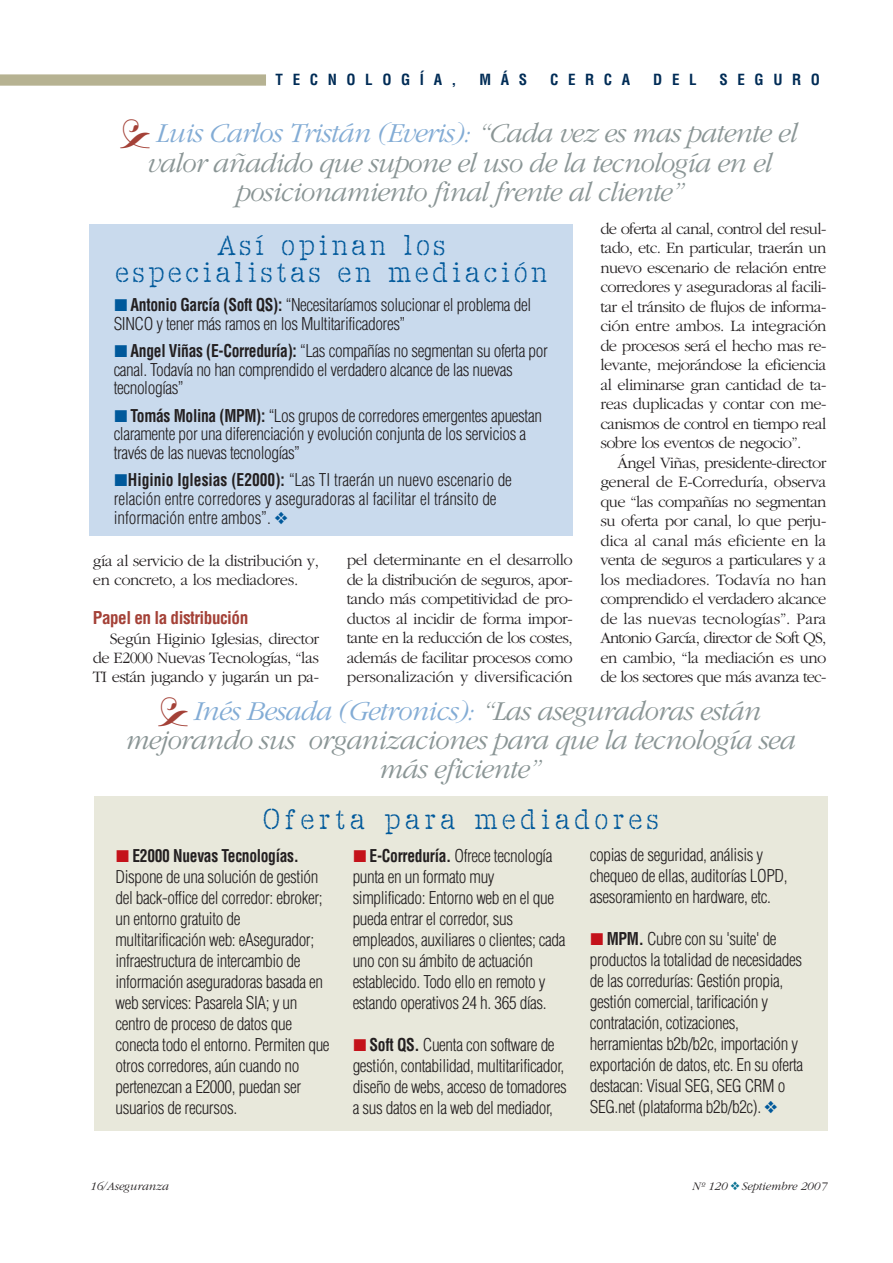
<style>
.page{position:relative;width:893px;height:1263px;background:#fff}
.page>*{position:absolute;margin:0;border:0;box-sizing:border-box;transform-origin:0 0}
.t1{font:30px/27.8px "Sayer Interview";letter-spacing:.12em;color:#00599b;text-align:center}
.t2{font:30px "Sayer Interview";letter-spacing:.15em;color:#00599b}
.t3{font:italic 300 28.5px "Garamond";letter-spacing:-.025em;color:#8a9595}
.t4{font:italic 300 28.5px "Garamond";letter-spacing:-.025em;color:#83acd5}
.t5{font:300 condensed 17.25px/21px "Helvetica";letter-spacing:-.02em;color:#231f20}
.t6{font:700 condensed 17.25px "Helvetica";letter-spacing:-.03em;color:#a44137}
.t7{font:300 16.5px/19.5px "Garamond";letter-spacing:-.035em;color:#231f20;text-align:justify}
.t8{font:700 condensed 15px "Helvetica";letter-spacing:.64em;color:#002c56}
.t9{font:italic 300 12px "Garamond";color:#231f20}
.s1{color:#8a9595}
.s2{font-family:"European Pi Three";font-weight:400;font-stretch:normal;color:#00599b}
.s3{font-weight:700}
.s4{color:#00599b}
.s5{font-family:"European Pi Three";font-weight:400;font-stretch:normal;color:#c4121a}
.s6{color:#0b7393}
</style>
<div class="page">
<div style="left:0;top:74px;width:266px;height:12px;background:#b6b292"></div>
<div style="left:94px;top:796px;width:733px;height:334px;background:#e8e8db"></div>
<div style="left:90px;top:224px;width:483px;height:312px;background:#c9daed"></div>
<p class="t8" style="left:275px;top:74px;width:182px">TECNOLOGÍA,</p>
<p class="t8" style="left:479px;top:74px;width:49px">MÁS</p>
<p class="t8" style="left:550px;top:74px;width:82px">CERCA</p>
<p class="t8" style="left:653px;top:74px;width:45px">DEL</p>
<p class="t8" style="left:719px;top:74px;width:102px">SEGURO</p>
<h2 class="t4" style="left:155px;top:122px;width:642px">Luis Carlos Tristán (Everis): <span class="s1">“Cada vez es mas patente el</span></h2>
<h2 class="t3" style="left:146px;top:152px;width:626px">valor añadido que supone el uso de la tecnología en el</h2>
<h2 class="t3" style="left:235px;top:181px;width:449px">posicionamiento final frente al cliente”</h2>
<h1 class="t1" style="left:115px;top:233px;width:433px">Así opinan los especialistas en mediación</h1>
<p class="t5" style="left:114px;top:297px;width:419px;line-height:18.8px"><span class="s2">-</span> <span class="s3">Antonio García (Soft QS):</span> “Necesitaríamos solucionar el problema del<br>SINCO y tener más ramos en los Multitarificadores”</p>
<p class="t5" style="left:114px;top:343px;width:435px;line-height:18.8px"><span class="s2">-</span> <span class="s3">Angel Viñas (E-Correduría):</span> “Las compañías no segmentan su oferta por canal. Todavía no han comprendido el verdadero alcance de las nuevas tecnologías”</p>
<p class="t5" style="left:114px;top:407px;width:430px;line-height:18.8px"><span class="s2">-</span> <span class="s3">Tomás Molina (MPM):</span> “Los grupos de corredores emergentes apuestan claramente por una diferenciación y evolución conjunta de los servicios a través de las nuevas tecnologías”</p>
<p class="t5" style="left:114px;top:472px;width:400px;line-height:18.8px"><span class="s2">-</span><span class="s3">Higinio Iglesias (E2000):</span> “Las TI traerán un nuevo escenario de relación entre corredores y aseguradoras al facilitar el tránsito de información entre ambos”. <span class="s4">❖</span></p>
<p class="t7" style="left:93px;top:552px;width:227px">gía al servicio de la distribución y, en concreto, a los mediadores.</p>
<p class="t6" style="left:93px;top:611px;width:157px">Papel en la distribución</p>
<p class="t7" style="left:93px;top:630px;width:228px;text-indent:17px">Según Higinio Iglesias, director de E2000 Nuevas Tecnologías, “las TI están jugando y jugarán un pa-</p>
<p class="t7" style="left:346px;top:552px;width:227px">pel determinante en el desarrollo de la distribución de seguros, apor&shy;tando más competitividad de pro&shy;ductos al incidir de forma impor&shy;tante en la reducción de los costes, además de facilitar procesos como personalización y diversificación</p>
<p class="t7" style="left:600px;top:220px;width:228px">de oferta al canal, control del resul&shy;tado, etc. En particular, traerán un nuevo escenario de relación entre corredores y aseguradoras al facili&shy;tar el tránsito de flujos de informa&shy;ción entre ambos. La integración de procesos será el hecho mas re&shy;levante, mejorándose la eficiencia al eliminarse gran cantidad de ta&shy;reas duplicadas y contar con me&shy;canismos de control en tiempo real sobre los eventos de negocio”.</p>
<p class="t7" style="left:600px;top:454px;width:227px;text-indent:17px">Ángel Viñas, presidente-director general de E-Correduría, observa que “las compañías no segmentan su oferta por canal, lo que perju&shy;dica al canal más eficiente en la venta de seguros a particulares y a los mediadores. Todavía no han comprendido el verdadero alcance de las nuevas tecnologías”. Para Antonio García, director de Soft QS, en cambio, “la mediación es uno de los sectores que más avanza tec-</p>
<h2 class="t4" style="left:192px;top:700px;width:568px">Inés Besada (Getronics): <span class="s1">“Las aseguradoras están</span></h2>
<h2 class="t3" style="left:124px;top:729px;width:671px">mejorando sus organizaciones para que la tecnología sea</h2>
<h2 class="t3" style="left:378px;top:759px;width:163px">más eficiente”</h2>
<h1 class="t2" style="left:263px;top:808px;width:397px">Oferta para mediadores</h1>
<p class="t5" style="left:115px;top:846px;width:216px"><span class="s5">-</span> <span class="s3">E2000 Nuevas Tecnologías.<br></span>Dispone de una solución de gestión del back-office del corredor: ebroker; un entorno gratuito de multitarificación web: eAsegurador; infraestructura de intercambio de información aseguradoras basada en web services: Pasarela SIA; y un centro de proceso de datos que conecta todo el entorno. Permiten que otros corredores, aún cuando no pertenezcan a E2000, puedan ser usuarios de recursos.</p>
<p class="t5" style="left:352px;top:846px;width:214px"><span class="s5">-</span> <span class="s3">E-Correduría.</span> Ofrece tecnología punta en un formato muy simplificado: Entorno web en el que pueda entrar el corredor, sus empleados, auxiliares o clientes; cada uno con su ámbito de actuación establecido. Todo ello en remoto y estando operativos 24 h. 365 días.</p>
<p class="t5" style="left:352px;top:1035px;width:215px"><span class="s5">-</span> <span class="s3">Soft QS.</span> Cuenta con software de gestión, contabilidad, multitarificador, diseño de webs, acceso de tomadores a sus datos en la web del mediador,</p>
<p class="t5" style="left:590px;top:846px;width:199px">copias de seguridad, análisis y chequeo de ellas, auditorías LOPD, asesoramiento en hardware, etc.</p>
<p class="t5" style="left:590px;top:930px;width:215px"><span class="s5">-</span> <span class="s3">MPM.</span> Cubre con su 'suite' de productos la totalidad de necesidades de las corredurías: Gestión propia, gestión comercial, tarificación y contratación, cotizaciones, herramientas b2b/b2c, importación y exportación de datos, etc. En su oferta destacan: Visual SEG, SEG CRM o SEG.net (plataforma b2b/b2c). <span class="s4">❖</span></p>
<p class="t9" style="left:89px;top:1182px;width:80px">16/Aseguranza</p>
<p class="t9" style="left:691px;top:1182px;width:136px">Nº 120 <span class="s6">❖</span>Septiembre 2007</p>
</div>
